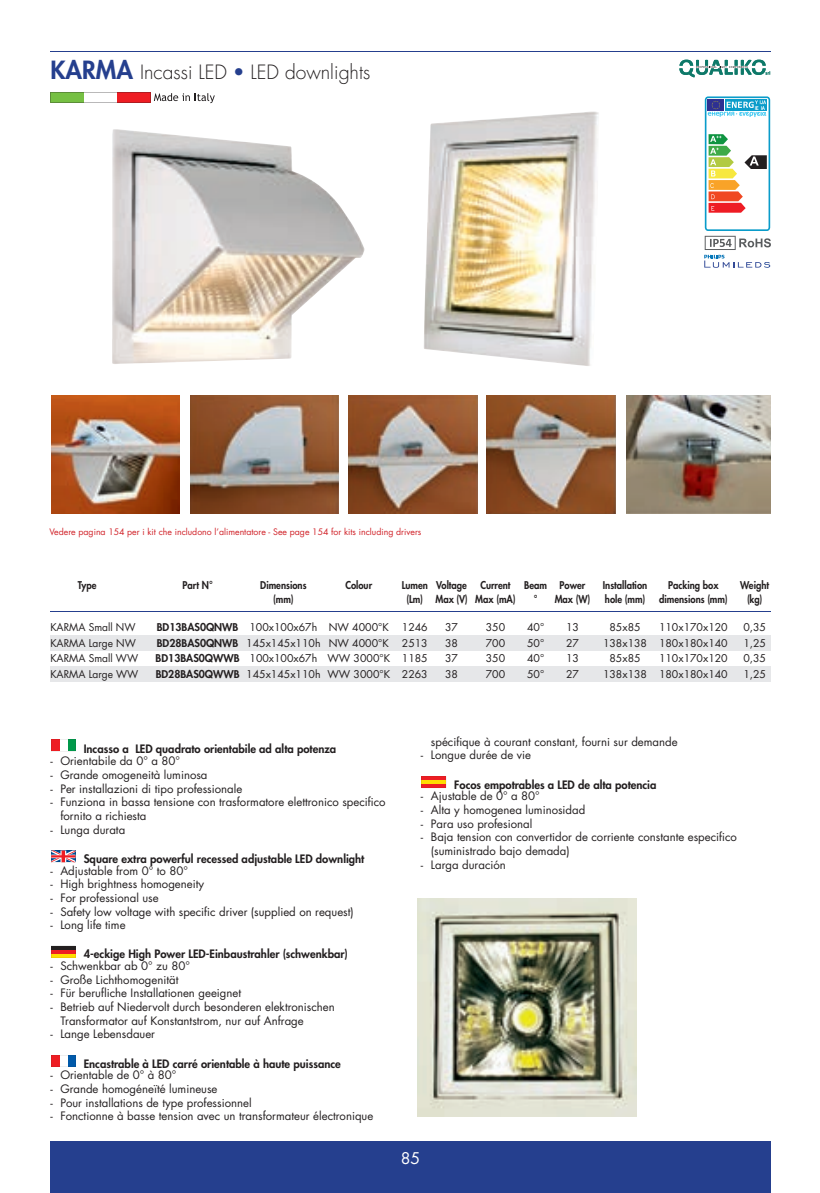
<style>
.page{position:relative;width:820px;height:1193px;background:#fff}
.page>*{position:absolute;margin:0;border:0;box-sizing:border-box;transform-origin:0 0}
.t1{font:300 19.25px "Futura";color:#231f20}
.t2{font:15.75px "Futura";color:#fff}
.t3{font:11.38px/13.7px "Futura";color:#231f20}
.t4{font:800 11.38px "Futura";color:#231f20}
.t5{font:10.5px "Futura";color:#231f20}
.t6{font:800 10.5px "Futura";color:#231f20;scale:.9 1}
.t7{font:8.75px "Futura";color:#d1232a}
.s1{font-weight:800;font-size:24.5px;color:#253f8e}
.s2{font-weight:400;color:#253f8e}
.s3{font-weight:800}
</style>
<div class="page">
<svg style="left:679px;top:60px;width:91px;height:17px"></svg>
<div style="left:50px;top:1141px;width:720px;height:51px;background:#253f8e"></div>
<hr style="left:50px;top:51px;width:720px;height:1px;background:#253f8e">
<svg style="left:51px;top:739px;width:24px;height:12px"></svg>
<svg style="left:51px;top:850px;width:24px;height:12px"></svg>
<svg style="left:51px;top:945px;width:24px;height:12px"></svg>
<svg style="left:51px;top:1055px;width:24px;height:11px"></svg>
<svg style="left:421px;top:776px;width:25px;height:11px"></svg>
<div style="left:50px;top:634px;width:720px;height:16px;background:#e6e7e9"></div>
<div style="left:50px;top:666px;width:720px;height:16px;background:#e6e7e9"></div>
<hr style="left:50px;top:610px;width:720px;height:1px;background:#253f8e">
<svg style="left:704px;top:96px;width:66px;height:172px"></svg>
<img style="left:112px;top:129px;width:252px;height:235px">
<img style="left:424px;top:112px;width:175px;height:254px">
<img style="left:51px;top:396px;width:128px;height:117px">
<img style="left:191px;top:396px;width:148px;height:117px">
<img style="left:348px;top:396px;width:129px;height:117px">
<img style="left:486px;top:396px;width:128px;height:117px">
<img style="left:417px;top:898px;width:219px;height:217px">
<img style="left:626px;top:396px;width:144px;height:117px">
<svg style="left:51px;top:92px;width:164px;height:11px"></svg>
<h1 class="t1" style="left:50px;top:59px;width:321px"><span class="s1">KARMA</span> Incassi LED <span class="s2">•</span> LED downlights</h1>
<p class="t7" style="left:49px;top:525px;width:373px">Vedere pagina 154 per i kit che includono l’alimentatore - See page 154 for kits including drivers</p>
<p class="t6" style="left:78px;top:578px;width:22px">Type</p>
<p class="t6" style="left:182px;top:578px;width:35px">Part N°</p>
<p class="t6" style="left:260px;top:578px;width:53px">Dimensions</p>
<p class="t6" style="left:345px;top:578px;width:31px">Colour</p>
<p class="t6" style="left:401px;top:578px;width:74px">Lumen Voltage</p>
<p class="t6" style="left:480px;top:578px;width:35px">Current</p>
<p class="t6" style="left:524px;top:578px;width:69px">Beam Power</p>
<p class="t6" style="left:602px;top:578px;width:51px">Installation</p>
<p class="t6" style="left:667px;top:578px;width:58px">Packing box</p>
<p class="t6" style="left:739px;top:578px;width:33px">Weight</p>
<p class="t6" style="left:273px;top:591px;width:24px">(mm)</p>
<p class="t6" style="left:406px;top:591px;width:122px">(Lm) Max (V) Max (mA)</p>
<p class="t6" style="left:533px;top:591px;width:6px">°</p>
<p class="t6" style="left:554px;top:591px;width:41px">Max (W)</p>
<p class="t6" style="left:604px;top:591px;width:46px">hole (mm)</p>
<p class="t6" style="left:658px;top:591px;width:78px">dimensions (mm)</p>
<p class="t6" style="left:746px;top:591px;width:19px">(kg)</p>
<p class="t5" style="left:50px;top:619px;width:87px">KARMA Small NW</p>
<p class="t5" style="left:157px;top:619px;width:272px"><span class="s3">BD13BAS0QNWB</span> 100x100x67h NW 4000°K 1246</p>
<p class="t5" style="left:445px;top:619px;width:14px">37</p>
<p class="t5" style="left:485px;top:619px;width:21px">350</p>
<p class="t5" style="left:527px;top:619px;width:19px">40°</p>
<p class="t5" style="left:565px;top:619px;width:14px">13</p>
<p class="t5" style="left:609px;top:619px;width:33px">85x85</p>
<p class="t5" style="left:658px;top:619px;width:70px">110x170x120</p>
<p class="t5" style="left:743px;top:619px;width:24px">0,35</p>
<p class="t5" style="left:50px;top:635px;width:87px">KARMA Large NW</p>
<p class="t5" style="left:157px;top:635px;width:272px"><span class="s3">BD28BAS0QNWB</span> 145x145x110h NW 4000°K 2513</p>
<p class="t5" style="left:445px;top:635px;width:14px">38</p>
<p class="t5" style="left:485px;top:635px;width:21px">700</p>
<p class="t5" style="left:527px;top:635px;width:19px">50°</p>
<p class="t5" style="left:565px;top:635px;width:14px">27</p>
<p class="t5" style="left:602px;top:635px;width:126px">138x138 180x180x140</p>
<p class="t5" style="left:743px;top:635px;width:24px">1,25</p>
<p class="t5" style="left:50px;top:651px;width:89px">KARMA Small WW</p>
<p class="t5" style="left:155px;top:651px;width:273px"><span class="s3">BD13BAS0QWWB</span> 100x100x67h WW 3000°K 1185</p>
<p class="t5" style="left:445px;top:651px;width:14px">37</p>
<p class="t5" style="left:485px;top:651px;width:21px">350</p>
<p class="t5" style="left:527px;top:651px;width:19px">40°</p>
<p class="t5" style="left:565px;top:651px;width:14px">13</p>
<p class="t5" style="left:609px;top:651px;width:33px">85x85</p>
<p class="t5" style="left:658px;top:651px;width:70px">110x170x120</p>
<p class="t5" style="left:743px;top:651px;width:24px">0,35</p>
<p class="t5" style="left:50px;top:667px;width:89px">KARMA Large WW</p>
<p class="t5" style="left:155px;top:667px;width:273px"><span class="s3">BD28BAS0QWWB</span> 145x145x110h WW 3000°K 2263</p>
<p class="t5" style="left:445px;top:667px;width:14px">38</p>
<p class="t5" style="left:485px;top:667px;width:21px">700</p>
<p class="t5" style="left:527px;top:667px;width:19px">50°</p>
<p class="t5" style="left:565px;top:667px;width:14px">27</p>
<p class="t5" style="left:602px;top:667px;width:126px">138x138 180x180x140</p>
<p class="t5" style="left:743px;top:667px;width:24px">1,25</p>
<p class="t4" style="left:84px;top:741px;width:254px">Incasso a LED quadrato orientabile ad alta potenza</p>
<p class="t3" style="left:50px;top:753px;width:131px">- Orientabile da 0° a 80°</p>
<p class="t3" style="left:50px;top:767px;width:158px">- Grande omogeneità luminosa</p>
<p class="t3" style="left:50px;top:781px;width:193px">- Per installazioni di tipo professionale</p>
<p class="t3" style="left:60px;top:794px;width:326px;text-indent:-10px">- Funziona in bassa tensione con trasformatore elettronico specifico fornito a richiesta</p>
<p class="t3" style="left:50px;top:822px;width:76px">- Lunga durata</p>
<p class="t4" style="left:84px;top:850px;width:282px">Square extra powerful recessed adjustable LED downlight</p>
<p class="t3" style="left:50px;top:863px;width:139px">- Adjustable from 0° to 80°</p>
<p class="t3" style="left:50px;top:876px;width:155px">- High brightness homogeneity</p>
<p class="t3" style="left:50px;top:890px;width:110px">- For professional use</p>
<p class="t3" style="left:50px;top:904px;width:305px">- Safety low voltage with specific driver (supplied on request)</p>
<p class="t3" style="left:50px;top:917px;width:77px">- Long life time</p>
<p class="t4" style="left:84px;top:946px;width:265px">4-eckige High Power LED-Einbaustrahler (schwenkbar)</p>
<p class="t3" style="left:50px;top:958px;width:141px">- Schwenkbar ab 0° zu 80°</p>
<p class="t3" style="left:50px;top:972px;width:129px">- Große Lichthomogenität</p>
<p class="t3" style="left:50px;top:986px;width:192px">- Für berufliche Installationen geeignet</p>
<p class="t3" style="left:60px;top:999px;width:276px;text-indent:-10px">- Betrieb auf Niedervolt durch besonderen elektronischen<br>Transformator auf Konstantstrom, nur auf Anfrage</p>
<p class="t3" style="left:50px;top:1026px;width:106px">- Lange Lebensdauer</p>
<p class="t4" style="left:84px;top:1055px;width:258px">Encastrable à LED carré orientable à haute puissance</p>
<p class="t3" style="left:50px;top:1067px;width:127px">- Orientable de 0° à 80°</p>
<p class="t3" style="left:50px;top:1081px;width:168px">- Grande homogéneïté lumineuse</p>
<p class="t3" style="left:50px;top:1095px;width:202px">- Pour installations de type professionnel</p>
<p class="t3" style="left:50px;top:1108px;width:324px">- Fonctionne à basse tension avec un transformateur électronique</p>
<p class="t3" style="left:430px;top:734px;width:248px">spécifique à courant constant, fourni sur demande</p>
<p class="t3" style="left:421px;top:748px;width:112px">- Longue durée de vie</p>
<p class="t4" style="left:454px;top:776px;width:204px">Focos empotrables a LED de alta potencia</p>
<p class="t3" style="left:421px;top:789px;width:120px">- Ajustable de 0° a 80°</p>
<p class="t3" style="left:421px;top:802px;width:166px">- Alta y homogenea luminosidad</p>
<p class="t3" style="left:421px;top:816px;width:113px">- Para uso profesional</p>
<p class="t3" style="left:430px;top:830px;width:307px;text-indent:-10px">- Baja tension con convertidor de corriente constante especifico (suministrado bajo demada)</p>
<p class="t3" style="left:421px;top:857px;width:86px">- Larga duración</p>
<h2 class="t2" style="left:400px;top:1146px;width:21px">85</h2>
</div>
